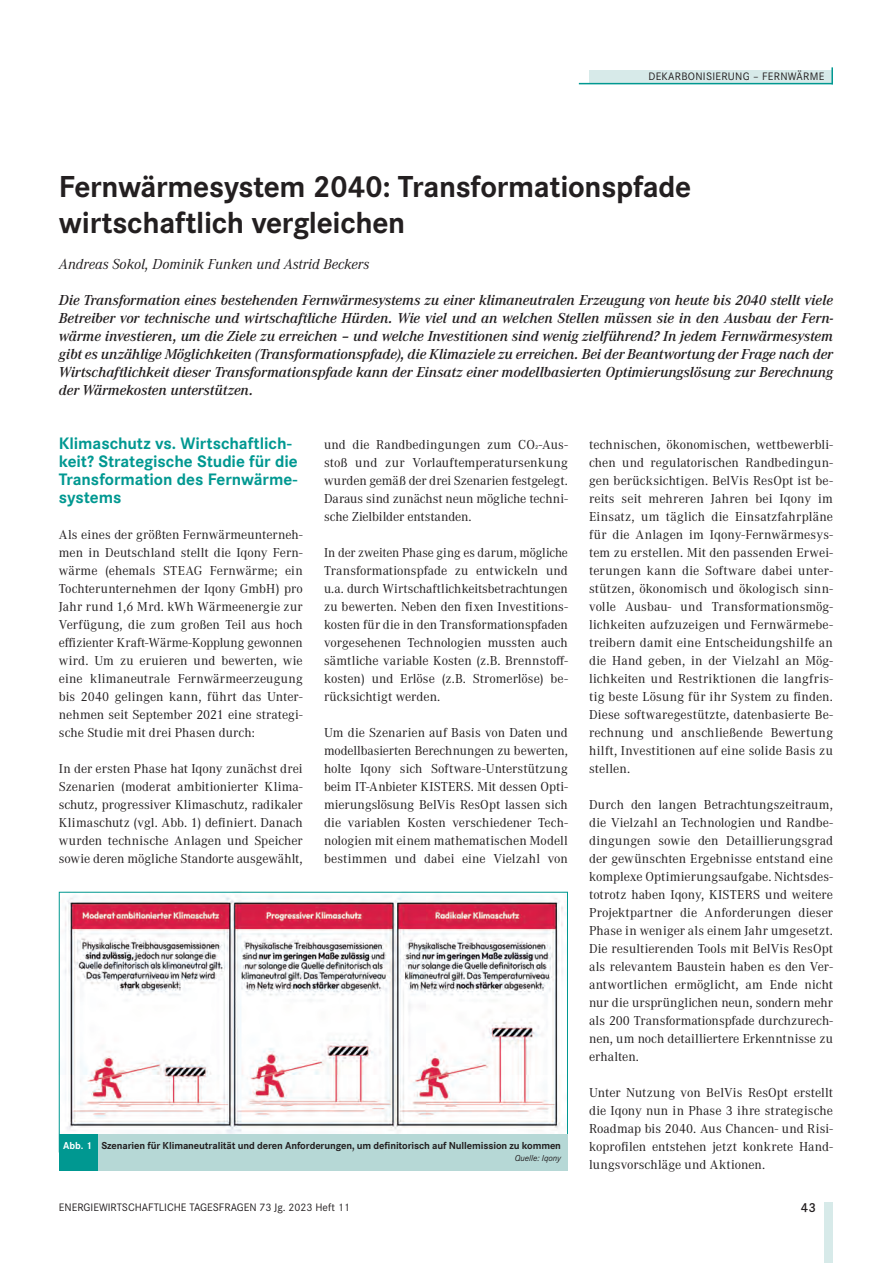
<style>
.page{position:relative;width:893px;height:1263px;background:#fff}
.page>*{position:absolute;margin:0;border:0;box-sizing:border-box;transform-origin:0 0}
.t1{font:700 31.5px/36px "Corporate S";letter-spacing:-.01em;color:#231f20}
.t2{font:700 17.25px/18px "Corporate S";letter-spacing:-.005em;color:#009891}
.t3{font:italic 600 15px/18px "Corporate A";letter-spacing:-.005em;color:#231f20;text-align:justify}
.t4{font:italic 15px "Corporate A";color:#231f20}
.t5{font:13.5px/18px "Corporate A";color:#231f20;text-align:justify}
.t6{font:600 13.5px "Corporate S";color:#231f20}
.t7{font:11.25px "Corporate S";color:#231f20}
.t8{font:11.25px "Corporate S";letter-spacing:.025em;color:#231f20}
.t9{font:700 10.5px "Corporate S";letter-spacing:-.01em;color:#231f20}
.t10{font:700 10.5px "Corporate S";color:#fff}
.t11{font:italic 9px "Corporate S";color:#231f20}
</style>
<div class="page">
<div style="left:589px;top:70px;width:244px;height:13px;background:#d7eae9"></div>
<hr style="left:579px;top:83px;width:254px;height:1px;background:#009891">
<svg style="left:831px;top:67px;width:2px;height:16px"></svg>
<div style="left:824px;top:1203px;width:9px;height:60px;background:#d7eae9"></div>
<img style="left:64px;top:895px;width:499px;height:239px">
<div style="left:97px;top:1134px;width:471px;height:36px;background:#b6d8d6"></div>
<div style="left:59px;top:1134px;width:38px;height:36px;background:#009891"></div>
<p class="t8" style="left:648px;top:69px;width:178px">DEKARBONISIERUNG – FERNWÄRME</p>
<h1 class="t1" style="left:59px;top:170px;width:634px">Fernwärmesystem 2040: Transformationspfade wirtschaftlich vergleichen</h1>
<p class="t4" style="left:59px;top:256px;width:312px">Andreas Sokol, Dominik Funken und Astrid Beckers</p>
<p class="t3" style="left:59px;top:292px;width:776px">Die Transformation eines bestehenden Fernwärmesystems zu einer klimaneutralen Erzeugung von heute bis 2040 stellt viele Betreiber vor technische und wirtschaftliche Hürden. Wie viel und an welchen Stellen müssen sie in den Ausbau der Fern&shy;wärme investieren, um die Ziele zu erreichen – und welche Investitionen sind wenig zielführend? In jedem Fernwärmesystem gibt es unzählige Möglichkeiten (Transformationspfade), die Klimaziele zu erreichen. Bei der Beantwortung der Frage nach der Wirtschaftlichkeit dieser Transformationspfade kann der Einsatz einer modellbasierten Optimierungslösung zur Berechnung der Wärmekosten unterstützen.</p>
<p class="t2" style="left:59px;top:435px;width:240px">Klimaschutz vs. Wirtschaftlich&shy;keit? Strategische Studie für die<br>Transformation des Fernwärme&shy;systems</p>
<p class="t5" style="left:59px;top:526px;width:245px">Als eines der größten Fernwärmeunterneh&shy;men in Deutschland stellt die Iqony Fern&shy;wärme (ehemals STEAG Fernwärme; ein Tochterunternehmen der Iqony GmbH) pro Jahr rund 1,6 Mrd. kWh Wärmeenergie zur Verfügung, die zum großen Teil aus hoch effizienter Kraft-Wärme-Kopplung gewonnen wird. Um zu eruieren und bewerten, wie eine klimaneutrale Fernwärmeerzeugung bis 2040 gelingen kann, führt das Unter&shy;nehmen seit September 2021 eine strategi&shy;sche Studie mit drei Phasen durch:</p>
<p class="t5" style="left:59px;top:760px;width:245px">In der ersten Phase hat Iqony zunächst drei Szenarien (moderat ambitionierter Klima&shy;schutz, progressiver Klimaschutz, radikaler Klimaschutz (vgl. Abb. 1) definiert. Danach wurden technische Anlagen und Speicher sowie deren mögliche Standorte ausgewählt,</p>
<p class="t5" style="left:324px;top:436px;width:245px">und die Randbedingungen zum CO2-Aus&shy;stoß und zur Vorlauftemperatursenkung wurden gemäß der drei Szenarien festgelegt.<br>Daraus sind zunächst neun mögliche techni&shy;sche Zielbilder entstanden.</p>
<p class="t5" style="left:324px;top:544px;width:245px">In der zweiten Phase ging es darum, mögliche Transformationspfade zu entwickeln und u.a. durch Wirtschaftlichkeitsbetrachtungen zu bewerten. Neben den fixen Investitions&shy;kosten für die in den Transformationspfaden vorgesehenen Technologien mussten auch sämtliche variable Kosten (z.B. Brennstoff&shy;kosten) und Erlöse (z.B. Stromerlöse) be&shy;rücksichtigt werden.</p>
<p class="t5" style="left:324px;top:724px;width:245px">Um die Szenarien auf Basis von Daten und modellbasierten Berechnungen zu bewerten, holte Iqony sich Software-Unterstützung beim IT-Anbieter KISTERS. Mit dessen Opti&shy;mierungslösung BelVis ResOpt lassen sich die variablen Kosten verschiedener Tech&shy;nologien mit einem mathematischen Modell bestimmen und dabei eine Vielzahl von</p>
<p class="t10" style="left:63px;top:1139px;width:30px">Abb. 1</p>
<p class="t9" style="left:101px;top:1139px;width:461px">Szenarien für Klimaneutralität und deren Anforderungen, um definitorisch auf Nullemission zu kommen</p>
<p class="t11" style="left:515px;top:1153px;width:48px">Quelle: Iqony</p>
<p class="t5" style="left:589px;top:436px;width:245px">technischen, ökonomischen, wettbewerbli&shy;chen und regulatorischen Randbedingun&shy;gen berücksichtigen. BelVis ResOpt ist be&shy;reits seit mehreren Jahren bei Iqony im Einsatz, um täglich die Einsatzfahrpläne für die Anlagen im Iqony-Fernwärmesys&shy;tem zu erstellen. Mit den passenden Erwei&shy;terungen kann die Software dabei unter&shy;stützen, ökonomisch und ökologisch sinn&shy;volle Ausbau- und Transformationsmög&shy;lichkeiten aufzuzeigen und Fernwärmebe&shy;treibern damit eine Entscheidungshilfe an die Hand geben, in der Vielzahl an Mög&shy;lichkeiten und Restriktionen die langfris&shy;tig beste Lösung für ihr System zu finden.<br>Diese softwaregestützte, datenbasierte Be&shy;rechnung und anschließende Bewertung hilft, Investitionen auf eine solide Basis zu stellen.</p>
<p class="t5" style="left:589px;top:796px;width:245px">Durch den langen Betrachtungszeitraum, die Vielzahl an Technologien und Randbe&shy;dingungen sowie den Detaillierungsgrad der gewünschten Ergebnisse entstand eine komplexe Optimierungsaufgabe. Nichtsdes&shy;totrotz haben Iqony, KISTERS und weitere Projektpartner die Anforderungen dieser Phase in weniger als einem Jahr umgesetzt.<br>Die resultierenden Tools mit BelVis ResOpt als relevantem Baustein haben es den Ver&shy;antwortlichen ermöglicht, am Ende nicht nur die ursprünglichen neun, sondern mehr als 200 Transformationspfade durchzurech&shy;nen, um noch detailliertere Erkenntnisse zu erhalten.</p>
<p class="t5" style="left:589px;top:1084px;width:245px">Unter Nutzung von BelVis ResOpt erstellt die Iqony nun in Phase 3 ihre strategische Roadmap bis 2040. Aus Chancen- und Risi&shy;koprofilen entstehen jetzt konkrete Hand&shy;lungsvorschläge und Aktionen.</p>
<p class="t7" style="left:59px;top:1201px;width:292px">ENERGIEWIRTSCHAFTLICHE TAGESFRAGEN 73 Jg. 2023 Heft 11</p>
<p class="t6" style="left:801px;top:1199px;width:16px">43</p>
</div>
